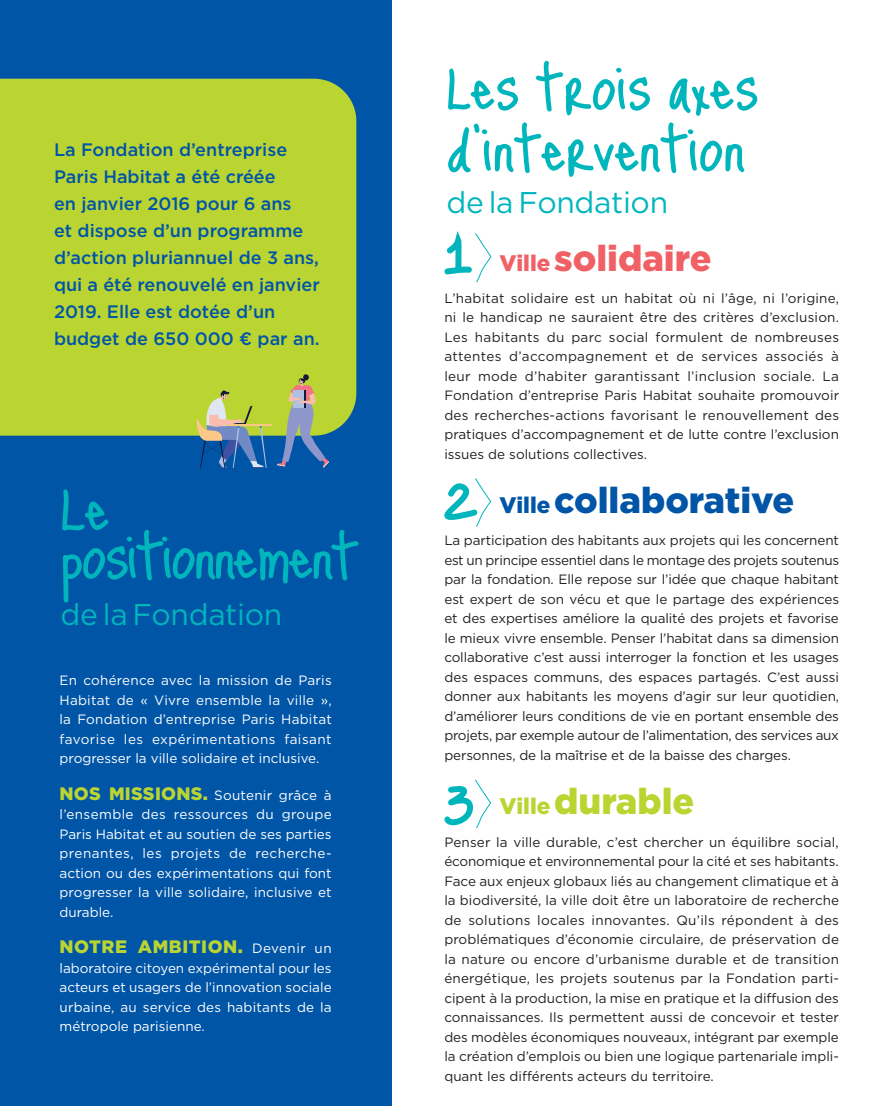
<style>
.page{position:relative;width:893px;height:1106px;background:#fff}
.page>*{position:absolute;margin:0;border:0;box-sizing:border-box;transform-origin:0 0}
.t1{font:79.5px/61.5px "Just Me Again Down Here";letter-spacing:-.01em;color:#00b6bc}
.t2{font:79.5px "Just Me Again Down Here";letter-spacing:-.03em;color:#00b6bc}
.t3{font:900 36px "Gotham";color:#0155a7}
.t4{font:900 36px "Gotham";color:#f06166}
.t5{font:900 36px "Gotham";color:#bad432}
.t6{font:30px "Gotham";letter-spacing:-.01em;color:#00b6bc}
.t7{font:500 18px/27px "Gotham";color:#0155a7}
.t8{font:900 18px "Gotham";letter-spacing:.03em;color:#bad432}
.t9{font:13.5px/19.5px "Gotham";color:#231f20;text-align:justify}
.t10{font:13.5px/19.5px "Gotham";color:#fff;text-align:justify}
.s1{font-weight:900;font-size:18px;color:#bad432}
.s2{font-weight:400;font-size:13.5px;color:#fff}
.s3{font-size:22.5px}
</style>
<div class="page">
<div style="left:0;top:0;width:391px;height:1106px;background:#0155a7"></div>
<div style="left:0;top:79px;width:356px;height:356px;background:#bad432"></div>
<svg style="left:196px;top:390px;width:71px;height:78px"></svg>
<hr style="left:228px;top:424px;width:43px;height:2px;background:#fdc787">
<svg style="left:277px;top:374px;width:52px;height:93px"></svg>
<svg style="left:444px;top:231px;width:48px;height:52px"></svg>
<svg style="left:444px;top:478px;width:47px;height:49px"></svg>
<svg style="left:444px;top:779px;width:47px;height:50px"></svg>
<h3 class="t7" style="left:54px;top:136px;width:267px">La Fondation d’entreprise<br>Paris Habitat a été créée<br>en janvier 2016 pour 6 ans<br>et dispose d’un programme d’action pluriannuel de 3 ans, qui a été renouvelé en janvier<br>2019. Elle est dotée d’un budget de 650 000 € par an.</h3>
<h1 class="t1" style="left:61px;top:474px;width:51px">Le</h1>
<h1 class="t2" style="left:61px;top:493px;width:300px">positionnement</h1>
<h3 class="t6" style="left:61px;top:594px;width:223px">de la Fondation</h3>
<p class="t10" style="left:60px;top:670px;width:274px">En cohérence avec la mission de Paris Habitat de « Vivre ensemble la ville », la Fondation d’entreprise Paris Habitat favorise les expérimentations faisant progresser la ville solidaire et inclusive.</p>
<p class="t10" style="left:60px;top:784px;width:274px"><span class="s1">NOS MISSIONS.</span> Soutenir grâce à l’ensemble des ressources du groupe Paris Habitat et au soutien de ses parties prenantes, les projets de recherche&shy;action ou des expérimentations qui font progresser la ville solidaire, inclusive et durable.</p>
<h3 class="t8" style="left:60px;top:934px;width:274px">NOTRE AMBITION. <span class="s2">Devenir un</span></h3>
<p class="t10" style="left:60px;top:957px;width:274px">laboratoire citoyen expérimental pour les acteurs et usagers de l’innovation sociale urbaine, au service des habitants de la métropole parisienne.</p>
<h1 class="t1" style="left:446px;top:53px;width:314px">Les trois axes d’intervention</h1>
<h3 class="t6" style="left:446px;top:183px;width:223px">de la Fondation</h3>
<h2 class="t4" style="left:500px;top:233px;width:213px"><span class="s3">Ville</span> solidaire</h2>
<p class="t9" style="left:444px;top:288px;width:396px">L’habitat solidaire est un habitat où ni l’âge, ni l’origine, ni le handicap ne sauraient être des critères d’exclusion.<br>Les habitants du parc social formulent de nombreuses attentes d’accompagnement et de services associés à leur mode d’habiter garantissant l’inclusion sociale. La Fondation d’entreprise Paris Habitat souhaite promouvoir des recherches-actions favorisant le renouvellement des pratiques d’accompagnement et de lutte contre l’exclusion issues de solutions collectives.</p>
<h2 class="t3" style="left:500px;top:475px;width:296px"><span class="s3">Ville</span> collaborative</h2>
<p class="t9" style="left:444px;top:530px;width:396px">La participation des habitants aux projets qui les concernent est un principe essentiel dans le montage des projets soutenus par la fondation. Elle repose sur l’idée que chaque habitant est expert de son vécu et que le partage des expériences et des expertises améliore la qualité des projets et favorise le mieux vivre ensemble. Penser l’habitat dans sa dimension collaborative c’est aussi interroger la fonction et les usages des espaces communs, des espaces partagés. C’est aussi donner aux habitants les moyens d’agir sur leur quotidien, d’améliorer leurs conditions de vie en portant ensemble des projets, par exemple autour de l’alimentation, des services aux personnes, de la maîtrise et de la baisse des charges.</p>
<h2 class="t5" style="left:500px;top:776px;width:196px"><span class="s3">Ville</span> durable</h2>
<p class="t9" style="left:444px;top:831px;width:396px">Penser la ville durable, c’est chercher un équilibre social, économique et environnemental pour la cité et ses habitants.<br>Face aux enjeux globaux liés au changement climatique et à la biodiversité, la ville doit être un laboratoire de recherche de solutions locales innovantes. Qu’ils répondent à des problématiques d’économie circulaire, de préservation de la nature ou encore d’urbanisme durable et de transition énergétique, les projets soutenus par la Fondation parti&shy;cipent à la production, la mise en pratique et la diffusion des connaissances. Ils permettent aussi de concevoir et tester des modèles économiques nouveaux, intégrant par exemple la création d’emplois ou bien une logique partenariale impli&shy;quant les différents acteurs du territoire.</p>
</div>
